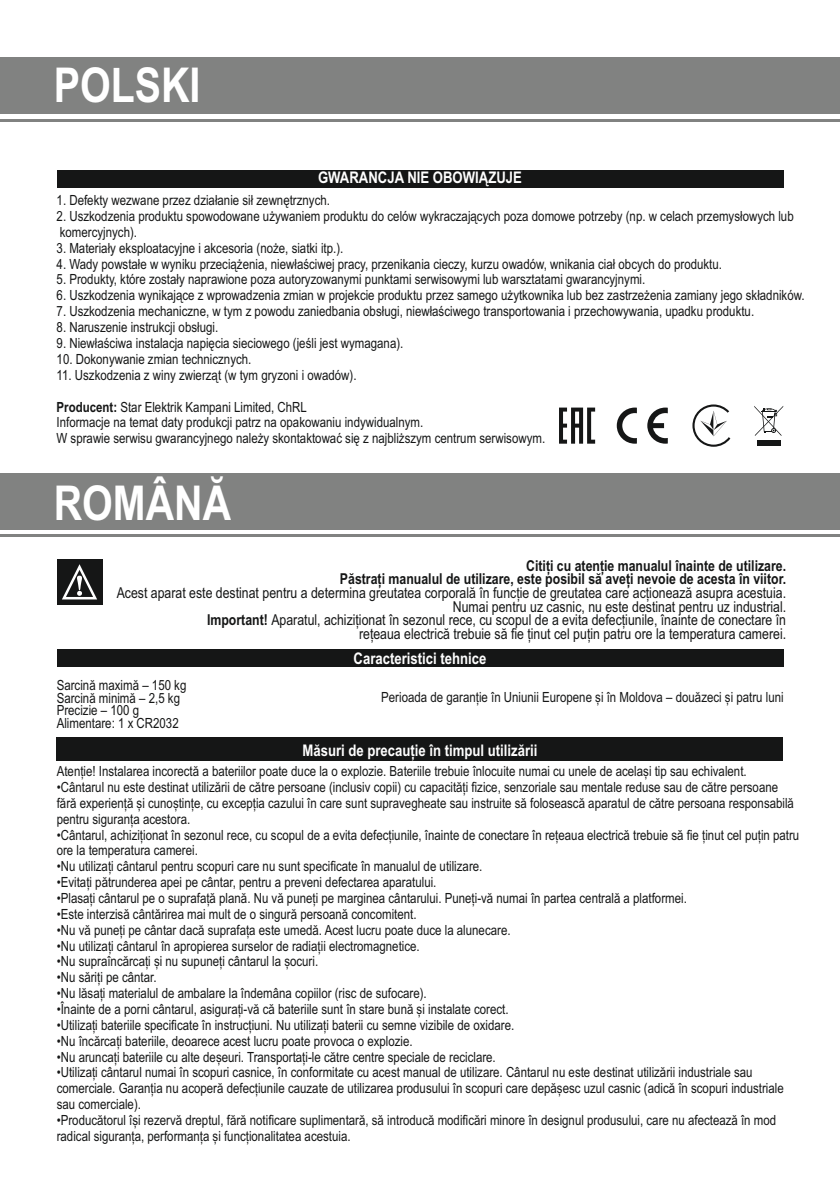
<style>
.page{position:relative;width:840px;height:1191px;background:#fff}
.page>*{position:absolute;margin:0;border:0;box-sizing:border-box;transform-origin:0 0}
.t1{font:700 48px "Arial Narrow";color:#fff}
.t2{font:700 16px "Arial Narrow";color:#fff}
.t3{font:15px/13.6px "Arial Narrow";color:#151616;text-align:right}
.t4{font:700 15px/13.8px "Arial Narrow";color:#151616;text-align:right}
.t5{font:14px/15.8px "Arial Narrow";color:#151616}
.s1{font-weight:700}
</style>
<div class="page">
<div style="left:0;top:57px;width:839px;height:56px;background:#818281"></div>
<hr style="left:0;top:119px;width:839px;height:3px;background:#818281">
<div style="left:57px;top:170px;width:725px;height:17px;background:#151616"></div>
<svg style="left:559px;top:407px;width:35px;height:37px"></svg>
<svg style="left:616px;top:407px;width:51px;height:37px"></svg>
<svg style="left:692px;top:404px;width:38px;height:43px"></svg>
<svg style="left:754px;top:406px;width:28px;height:30px"></svg>
<div style="left:756px;top:440px;width:24px;height:5px;background:#151616"></div>
<div style="left:0;top:473px;width:839px;height:56px;background:#818281"></div>
<hr style="left:0;top:534px;width:839px;height:3px;background:#818281">
<div style="left:57px;top:559px;width:45px;height:45px;background:#151616"></div>
<svg style="left:62px;top:564px;width:35px;height:35px"></svg>
<div style="left:57px;top:649px;width:725px;height:17px;background:#151616"></div>
<div style="left:57px;top:737px;width:725px;height:23px;background:#151616"></div>
<h1 class="t1" style="left:54px;top:67px;width:148px">POLSKI</h1>
<p class="t2" style="left:318px;top:171px;width:205px">GWARANCJA NIE OBOWIĄZUJE</p>
<p class="t5" style="left:57px;top:194px;width:275px">1. Defekty wezwane przez działanie sił zewnętrznych.</p>
<p class="t5" style="left:57px;top:209px;width:738px">2. Uszkodzenia produktu spowodowane używaniem produktu do celów wykraczających poza domowe potrzeby (np. w celach przemysłowych lub komercyjnych).</p>
<p class="t5" style="left:57px;top:241px;width:288px">3. Materiały eksploatacyjne i akcesoria (noże, siatki itp.).</p>
<p class="t5" style="left:57px;top:257px;width:666px">4. Wady powstałe w wyniku przeciążenia, niewłaściwej pracy, przenikania cieczy, kurzu owadów, wnikania ciał obcych do produktu.</p>
<p class="t5" style="left:57px;top:273px;width:590px">5. Produkty, które zostały naprawione poza autoryzowanymi punktami serwisowymi lub warsztatami gwarancyjnymi.</p>
<p class="t5" style="left:57px;top:289px;width:749px">6. Uszkodzenia wynikające z wprowadzenia zmian w projekcie produktu przez samego użytkownika lub bez zastrzeżenia zamiany jego składników.</p>
<p class="t5" style="left:57px;top:305px;width:698px">7. Uszkodzenia mechaniczne, w tym z powodu zaniedbania obsługi, niewłaściwego transportowania i przechowywania, upadku produktu.</p>
<p class="t5" style="left:57px;top:320px;width:163px">8. Naruszenie instrukcji obsługi.</p>
<p class="t5" style="left:57px;top:336px;width:348px">9. Niewłaściwa instalacja napięcia sieciowego (jeśli jest wymagana).</p>
<p class="t5" style="left:57px;top:352px;width:196px">10. Dokonywanie zmian technicznych.</p>
<p class="t5" style="left:57px;top:368px;width:301px">11. Uszkodzenia z winy zwierząt (w tym gryzoni i owadów).</p>
<p class="t5" style="left:57px;top:400px;width:490px"><span class="s1">Producent:</span> Star Elektrik Kampani Limited, ChRL<br>Informacje na temat daty produkcji patrz na opakowaniu indywidualnym.<br>W sprawie serwisu gwarancyjnego należy skontaktować się z najbliższym centrum serwisowym.</p>
<h1 class="t1" style="left:54px;top:485px;width:179px">ROMÂNĂ</h1>
<p class="t4" style="left:340px;top:560px;width:447px">Citiți cu atenție manualul înainte de utilizare.<br>Păstrați manualul de utilizare, este posibil să aveți nevoie de acesta în viitor.</p>
<p class="t3" style="left:117px;top:587px;width:670px">Acest aparat este destinat pentru a determina greutatea corporală în funcție de greutatea care acționează asupra acestuia.<br>Numai pentru uz casnic, nu este destinat pentru uz industrial.<br><span class="s1">Important!</span> Aparatul, achiziționat în sezonul rece, cu scopul de a evita defecțiunile, înainte de conectare în<br>rețeaua electrică trebuie să fie ținut cel puțin patru ore la temperatura camerei.</p>
<p class="t5" style="left:57px;top:680px;width:131px;line-height:12.6px">Sarcină maximă – 150 kg<br>Sarcină minimă – 2,5 kg<br>Precizie – 100 g<br>Alimentare: 1 х CR2032</p>
<p class="t2" style="left:353px;top:652px;width:134px">Caracteristici tehnice</p>
<p class="t5" style="left:381px;top:690px;width:404px">Perioada de garanție în Uniunii Europene și în Moldova – douăzeci și patru luni</p>
<p class="t2" style="left:302px;top:744px;width:236px">Măsuri de precauție în timpul utilizării</p>
<p class="t5" style="left:57px;top:764px;width:691px">Atenție! Instalarea incorectă a bateriilor poate duce la o explozie. Bateriile trebuie înlocuite numai cu unele de același tip sau echivalent.</p>
<p class="t5" style="left:57px;top:780px;width:738px">• Cântarul nu este destinat utilizării de către persoane (inclusiv copii) cu capacități fizice, senzoriale sau mentale reduse sau de către persoane fără experiență și cunoștințe, cu excepția cazului în care sunt supravegheate sau instruite să folosească aparatul de către persoana responsabilă pentru siguranța acestora.</p>
<p class="t5" style="left:57px;top:828px;width:743px">• Cântarul, achiziționat în sezonul rece, cu scopul de a evita defecțiunile, înainte de conectare în rețeaua electrică trebuie să fie ținut cel puțin patru ore la temperatura camerei.</p>
<p class="t5" style="left:57px;top:859px;width:427px">• Nu utilizați cântarul pentru scopuri care nu sunt specificate în manualul de utilizare.</p>
<p class="t5" style="left:57px;top:875px;width:381px">• Evitați pătrunderea apei pe cântar, pentru a preveni defectarea aparatului.</p>
<p class="t5" style="left:57px;top:891px;width:631px">• Plasați cântarul pe o suprafață plană. Nu vă puneți pe marginea cântarului. Puneți-vă numai în partea centrală a platformei.</p>
<p class="t5" style="left:57px;top:907px;width:361px">• Este interzisă cântărirea mai mult de o singură persoană concomitent.</p>
<p class="t5" style="left:57px;top:923px;width:455px">• Nu vă puneți pe cântar dacă suprafața este umedă. Acest lucru poate duce la alunecare.</p>
<p class="t5" style="left:57px;top:939px;width:364px">• Nu utilizați cântarul în apropierea surselor de radiații electromagnetice.</p>
<p class="t5" style="left:57px;top:955px;width:263px">• Nu supraîncărcați și nu supuneți cântarul la șocuri.</p>
<p class="t5" style="left:57px;top:970px;width:101px">• Nu săriți pe cântar.</p>
<p class="t5" style="left:57px;top:986px;width:371px">• Nu lăsați materialul de ambalare la îndemâna copiilor (risc de sufocare).</p>
<p class="t5" style="left:57px;top:1002px;width:453px">• Înainte de a porni cântarul, asigurați-vă că bateriile sunt în stare bună și instalate corect.</p>
<p class="t5" style="left:57px;top:1018px;width:459px">• Utilizați bateriile specificate în instrucțiuni. Nu utilizați baterii cu semne vizibile de oxidare.</p>
<p class="t5" style="left:57px;top:1034px;width:357px">• Nu încărcați bateriile, deoarece acest lucru poate provoca o explozie.</p>
<p class="t5" style="left:57px;top:1050px;width:440px">• Nu aruncați bateriile cu alte deșeuri. Transportați-le către centre speciale de reciclare.</p>
<p class="t5" style="left:57px;top:1066px;width:728px">• Utilizați cântarul numai în scopuri casnice, în conformitate cu acest manual de utilizare. Cântarul nu este destinat utilizării industriale sau comerciale. Garanția nu acoperă defecțiunile cauzate de utilizarea produsului în scopuri care depășesc uzul casnic (adică în scopuri industriale sau comerciale).</p>
<p class="t5" style="left:57px;top:1113px;width:720px">• Producătorul își rezervă dreptul, fără notificare suplimentară, să introducă modificări minore în designul produsului, care nu afectează în mod radical siguranța, performanța și funcționalitatea acestuia.</p>
</div>
